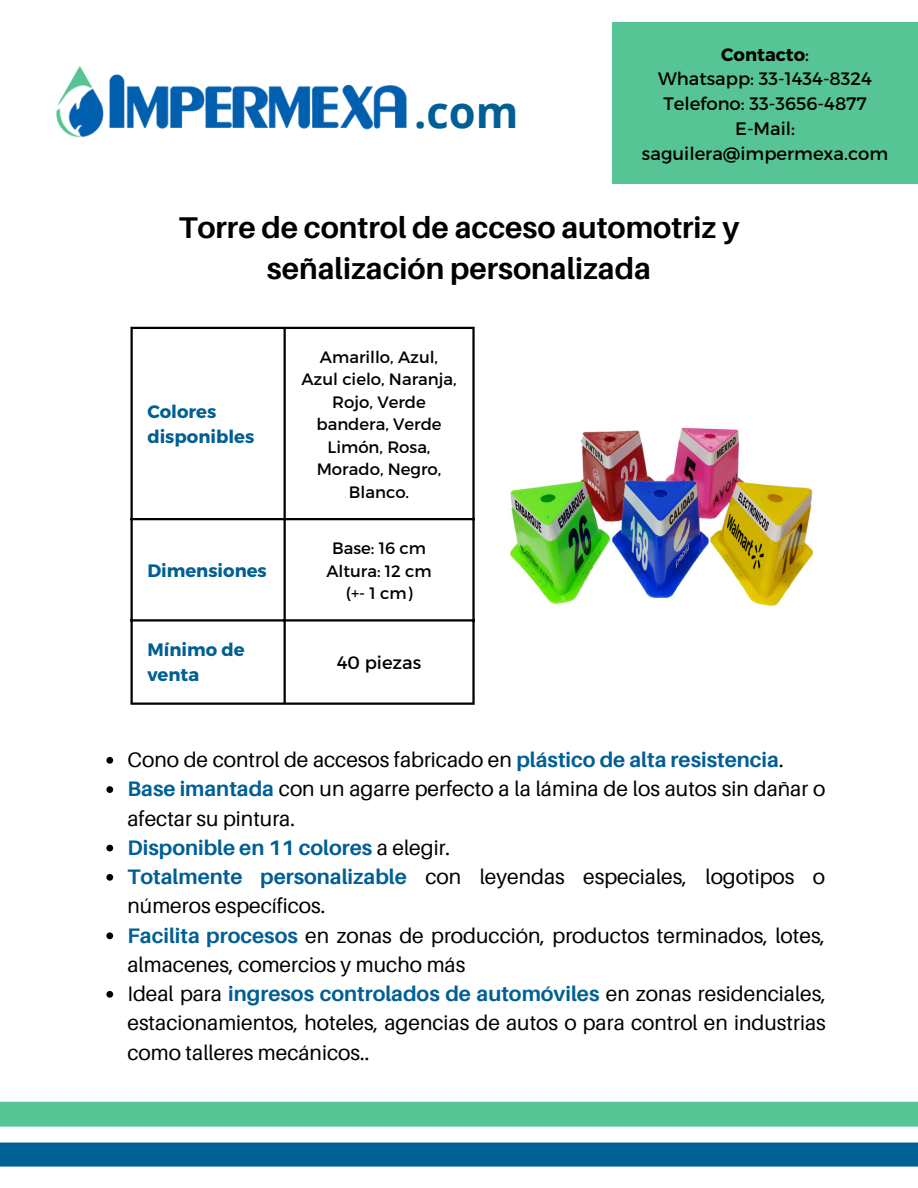
<style>
.page{position:relative;width:918px;height:1188px;background:#fff}
.page>*{position:absolute;margin:0;border:0;box-sizing:border-box;transform-origin:0 0}
.t1{font:700 43.5px "Open Sans";color:#005f94}
.t2{font:700 30px/41.7px "Aileron";color:#000;text-align:center}
.t3{font:21px/29.2px "Aileron";color:#000}
.t4{font:18px/24.8px "Montserrat";color:#000;text-align:center}
.t5{font:700 18px/24.8px "Montserrat";color:#005f94}
.t6{font:16.5px/22.5px "Montserrat";color:#000;text-align:center}
.s1{font-weight:700}
.s2{font-weight:700;color:#005f94}
</style>
<div class="page">
<div style="left:0;top:1102px;width:918px;height:25px;background:#56c494"></div>
<div style="left:0;top:1143px;width:918px;height:24px;background:#005f94"></div>
<hr style="left:131px;top:329px;width:2px;height:374px;background:#000">
<hr style="left:284px;top:329px;width:2px;height:374px;background:#000">
<hr style="left:472px;top:329px;width:3px;height:374px;background:#000">
<hr style="left:131px;top:327px;width:344px;height:2px;background:#000">
<hr style="left:131px;top:518px;width:344px;height:2px;background:#000">
<hr style="left:131px;top:619px;width:344px;height:3px;background:#000">
<hr style="left:131px;top:703px;width:344px;height:2px;background:#000">
<div style="left:612px;top:22px;width:306px;height:162px;background:#56c494"></div>
<img style="left:56px;top:66px;width:351px;height:72px">
<img style="left:510px;top:427px;width:303px;height:179px">
<svg style="left:106px;top:757px;width:7px;height:7px"></svg>
<svg style="left:106px;top:786px;width:7px;height:7px"></svg>
<svg style="left:106px;top:845px;width:7px;height:6px"></svg>
<svg style="left:106px;top:874px;width:7px;height:7px"></svg>
<svg style="left:106px;top:932px;width:7px;height:7px"></svg>
<svg style="left:106px;top:991px;width:7px;height:7px"></svg>
<h1 class="t1" style="left:414px;top:81px;width:106px">.com</h1>
<p class="t4" style="left:642px;top:41px;width:248px"><span class="s1">Contacto</span>:<br>Whatsapp: 33-1434-8324<br>Telefono: 33-3656-4877<br>E-Mail: saguilera@impermexa.com</p>
<h2 class="t2" style="left:179px;top:206px;width:562px">Torre de control de acceso automotriz y señalización personalizada</h2>
<p class="t5" style="left:147px;top:398px;width:108px">Colores disponibles</p>
<p class="t5" style="left:147px;top:557px;width:121px">Dimensiones</p>
<p class="t5" style="left:147px;top:637px;width:99px">Mínimo de venta</p>
<p class="t6" style="left:301px;top:345px;width:157px">Amarillo, Azul,<br>Azul cielo, Naranja,<br>Rojo, Verde bandera, Verde<br>Limón, Rosa,<br>Morado, Negro,<br>Blanco.</p>
<p class="t6" style="left:326px;top:536px;width:107px">Base: 16 cm<br>Altura: 12 cm (+- 1 cm)</p>
<p class="t4" style="left:337px;top:649px;width:86px">40 piezas</p>
<p class="t3" style="left:127px;top:745px;width:700px">Cono de control de accesos fabricado en <span class="s2">plástico de alta resistencia</span>.<br><span class="s2">Base imantada</span> con un agarre perfecto a la lámina de los autos sin dañar o afectar su pintura.<br><span class="s2">Disponible en 11 colores</span> a elegir.<br><span class="s2">Totalmente personalizable</span> con leyendas especiales, logotipos o números específicos.<br><span class="s2">Facilita procesos</span> en zonas de producción, productos terminados, lotes, almacenes, comercios y mucho más<br>Ideal para <span class="s2">ingresos controlados de automóviles</span> en zonas residenciales, estacionamientos, hoteles, agencias de autos o para control en industrias como talleres mecánicos..</p>
</div>
